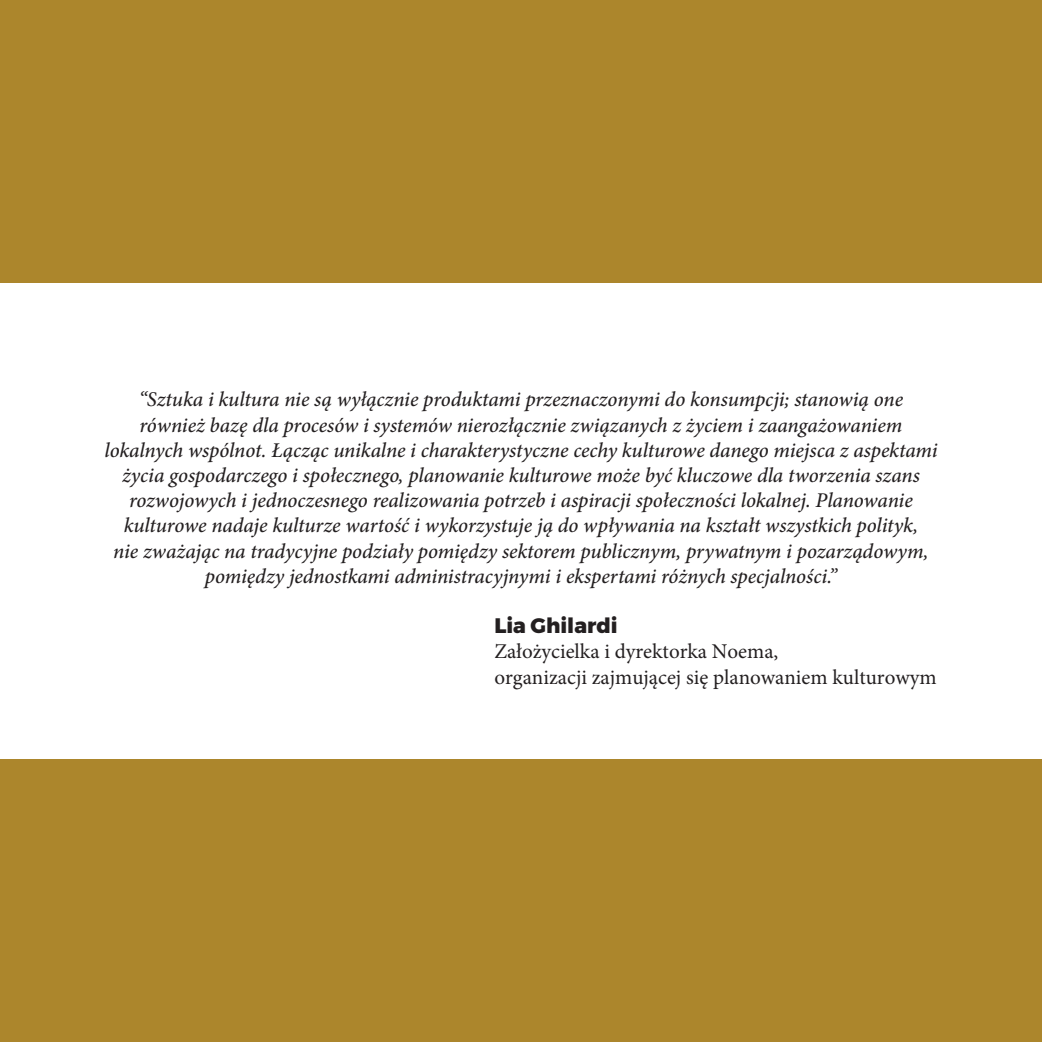
<style>
.page{position:relative;width:1042px;height:1042px;background:#fff}
.page>*{position:absolute;margin:0;border:0;box-sizing:border-box;transform-origin:0 0}
.t1{font:italic 500 21px/25.2px "Minion Pro";letter-spacing:-.005em;color:#231f20;text-align:center}
.t2{font:21px "Minion Pro";color:#231f20}
.t3{font:800 21px "Montserrat";color:#231f20}
</style>
<div class="page">
<div style="left:0;top:0;width:1042px;height:283px;background:#ac862c"></div>
<div style="left:0;top:759px;width:1042px;height:283px;background:#ac862c"></div>
<p class="t1" style="left:104px;top:387px;width:834px">“Sztuka i kultura nie są wyłącznie produktami przeznaczonymi do konsumpcji; stanowią one również bazę dla procesów i systemów nierozłącznie związanych z życiem i zaangażowaniem lokalnych wspólnot. Łącząc unikalne i charakterystyczne cechy kulturowe danego miejsca z aspektami życia gospodarczego i społecznego, planowanie kulturowe może być kluczowe dla tworzenia szans rozwojowych i jednoczesnego realizowania potrzeb i aspiracji społeczności lokalnej. Planowanie kulturowe nadaje kulturze wartość i wykorzystuje ją do wpływania na kształt wszystkich polityk,<br>nie zważając na tradycyjne podziały pomiędzy sektorem publicznym, prywatnym i pozarządowym, pomiędzy jednostkami administracyjnymi i ekspertami różnych specjalności.”</p>
<p class="t3" style="left:494px;top:613px;width:125px">Lia Ghilardi</p>
<p class="t2" style="left:494px;top:638px;width:285px">Założycielka i dyrektorka Noema,</p>
<p class="t2" style="left:494px;top:663px;width:444px">organizacji zajmującej się planowaniem kulturowym</p>
</div>
